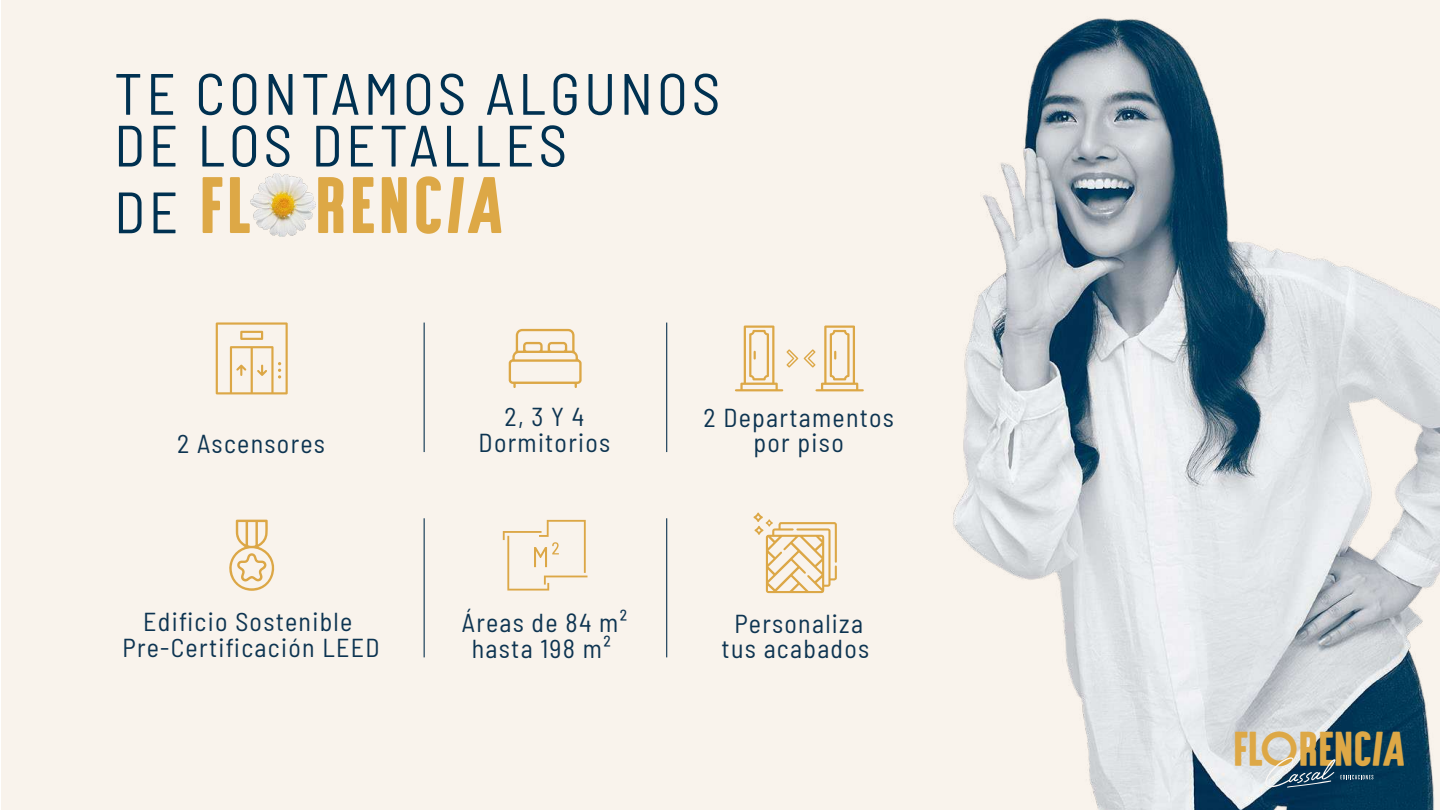
<style>
.page{position:relative;width:1440px;height:810px;background:#fff}
.page>*{position:absolute;margin:0;border:0;box-sizing:border-box;transform-origin:0 0}
.t1{font:semi-condensed 58.2px/51.8px "Barlow";letter-spacing:.07em;color:#003151}
.t2{font:46.58px "ANTIQUESTORIES Regular";letter-spacing:.025em;color:#dda846}
.t3{font:semi-condensed 25.95px/26px "Barlow";letter-spacing:.05em;color:#0d3451;text-align:center}
</style>
<div class="page">
<div style="left:2px;top:0;width:1438px;height:810px;background:#f9f3ec"></div>
<img style="left:847px;top:18px;width:593px;height:792px">
<svg style="left:1265px;top:757px;width:108px;height:31px;background:#486a81"></svg>
<svg style="left:203px;top:177px;width:19px;height:56px"></svg>
<svg style="left:230px;top:177px;width:20px;height:56px"></svg>
<svg style="left:318px;top:177px;width:26px;height:56px"></svg>
<svg style="left:353px;top:177px;width:21px;height:56px"></svg>
<svg style="left:382px;top:177px;width:25px;height:56px"></svg>
<svg style="left:416px;top:176px;width:25px;height:58px"></svg>
<svg style="left:448px;top:177px;width:53px;height:56px"></svg>
<img style="left:250px;top:174px;width:65px;height:63px">
<svg style="left:503px;top:520px;width:85px;height:71px"></svg>
<svg style="left:216px;top:322px;width:72px;height:72px"></svg>
<svg style="left:229px;top:520px;width:46px;height:71px"></svg>
<svg style="left:509px;top:329px;width:73px;height:59px"></svg>
<svg style="left:735px;top:326px;width:63px;height:65px"></svg>
<svg style="left:804px;top:326px;width:60px;height:65px"></svg>
<hr style="left:424px;top:518px;width:1px;height:139px;background:#0d3451">
<hr style="left:666px;top:518px;width:1px;height:139px;background:#0d3451">
<hr style="left:424px;top:323px;width:1px;height:129px;background:#0d3451">
<hr style="left:666px;top:323px;width:1px;height:129px;background:#0d3451">
<svg style="left:754px;top:513px;width:83px;height:80px"></svg>
<h1 class="t1" style="left:114px;top:64px;width:608px">TE CONTAMOS ALGUNOS<br>DE LOS DETALLES</h1>
<h1 class="t1" style="left:114px;top:182px;width:66px">DE</h1>
<p class="t3" style="left:177px;top:429px;width:149px">2 Ascensores</p>
<p class="t3" style="left:122px;top:607px;width:259px">Edificio Sostenible<br>Pre-Certificación LEED</p>
<p class="t3" style="left:479px;top:402px;width:133px">2, 3 Y 4<br>Dormitorios</p>
<p class="t3" style="left:462px;top:608px;width:167px">Áreas de 84 m² hasta 198 m²</p>
<p class="t3" style="left:703px;top:402px;width:192px">2 Departamentos por piso</p>
<p class="t3" style="left:722px;top:608px;width:149px">Personaliza tus acabados</p>
<h2 class="t2" style="left:1234px;top:724px;width:173px">FLORENCIA</h2>
</div>
